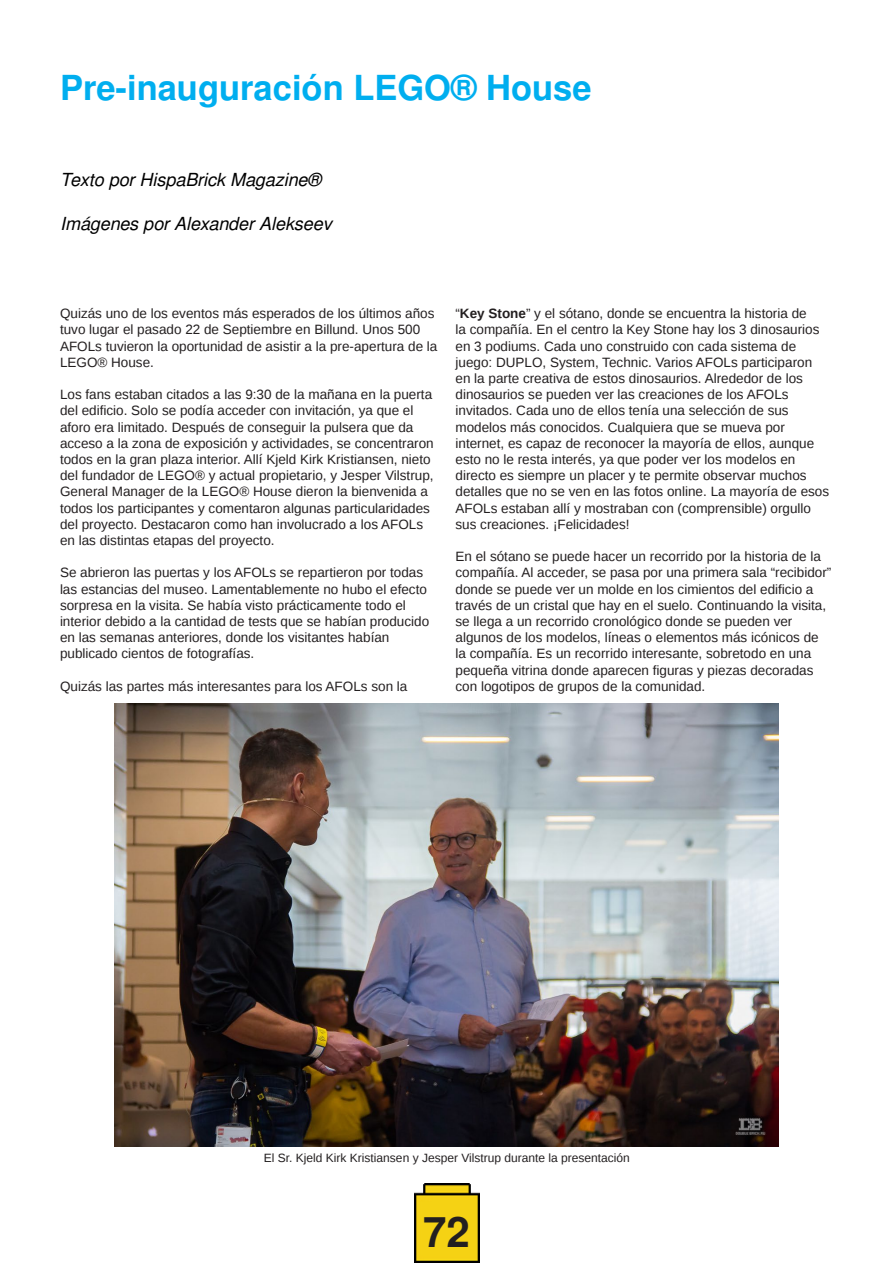
<style>
.page{position:relative;width:893px;height:1263px;background:#fff}
.page>*{position:absolute;margin:0;border:0;box-sizing:border-box;transform-origin:0 0}
.t1{font:700 42px "Free Sans";color:#231f20}
.t2{font:700 34.5px "Free Sans";color:#00aeef}
.t3{font:italic 18px "Free Sans";color:#000}
.t4{font:13.5px/16.2px "Liberation Sans";color:#231f20}
.t5{font:12px "Liberation Sans";color:#231f20}
.s1{font-weight:700}
</style>
<div class="page">
<img style="left:414px;top:1183px;width:66px;height:80px">
<img style="left:114px;top:703px;width:665px;height:443px">
<h2 class="t2" style="left:60px;top:60px;width:533px">Pre-inauguración LEGO® House</h2>
<h3 class="t3" style="left:60px;top:168px;width:262px">Texto por HispaBrick Magazine®</h3>
<h3 class="t3" style="left:60px;top:212px;width:273px">Imágenes por Alexander Alekseev</h3>
<p class="t4" style="left:60px;top:305px;width:379px">Quizás uno de los eventos más esperados de los últimos años tuvo lugar el pasado 22 de Septiembre en Billund. Unos 500<br>AFOLs tuvieron la oportunidad de asistir a la pre-apertura de la LEGO® House.</p>
<p class="t4" style="left:60px;top:386px;width:375px">Los fans estaban citados a las 9:30 de la mañana en la puerta del edificio. Solo se podía acceder con invitación, ya que el aforo era limitado. Después de conseguir la pulsera que da acceso a la zona de exposición y actividades, se concentraron todos en la gran plaza interior. Allí Kjeld Kirk Kristiansen, nieto del fundador de LEGO® y actual propietario, y Jesper Vilstrup, General Manager de la LEGO® House dieron la bienvenida a todos los participantes y comentaron algunas particularidades del proyecto. Destacaron como han involucrado a los AFOLs en las distintas etapas del proyecto.</p>
<p class="t4" style="left:60px;top:565px;width:371px">Se abrieron las puertas y los AFOLs se repartieron por todas las estancias del museo. Lamentablemente no hubo el efecto sorpresa en la visita. Se había visto prácticamente todo el interior debido a la cantidad de tests que se habían producido en las semanas anteriores, donde los visitantes habían publicado cientos de fotografías.</p>
<p class="t4" style="left:60px;top:678px;width:349px">Quizás las partes más interesantes para los AFOLs son la</p>
<p class="t4" style="left:455px;top:305px;width:375px">“<span class="s1">Key Stone</span>” y el sótano, donde se encuentra la historia de<br>la compañía. En el centro la Key Stone hay los 3 dinosaurios en 3 podiums. Cada uno construido con cada sistema de juego: DUPLO, System, Technic. Varios AFOLs participaron en la parte creativa de estos dinosaurios. Alrededor de los dinosaurios se pueden ver las creaciones de los AFOLs invitados. Cada uno de ellos tenía una selección de sus modelos más conocidos. Cualquiera que se mueva por internet, es capaz de reconocer la mayoría de ellos, aunque esto no le resta interés, ya que poder ver los modelos en directo es siempre un placer y te permite observar muchos detalles que no se ven en las fotos online. La mayoría de esos AFOLs estaban allí y mostraban con (comprensible) orgullo sus creaciones. ¡Felicidades!</p>
<p class="t4" style="left:455px;top:548px;width:377px">En el sótano se puede hacer un recorrido por la historia de la compañía. Al acceder, se pasa por una primera sala “recibidor” donde se puede ver un molde en los cimientos del edificio a través de un cristal que hay en el suelo. Continuando la visita, se llega a un recorrido cronológico donde se pueden ver algunos de los modelos, líneas o elementos más icónicos de la compañía. Es un recorrido interesante, sobretodo en una pequeña vitrina donde aparecen figuras y piezas decoradas con logotipos de grupos de la comunidad.</p>
<p class="t5" style="left:264px;top:1151px;width:367px">El Sr. Kjeld Kirk Kristiansen y Jesper Vilstrup durante la presentación</p>
<h1 class="t1" style="left:423px;top:1199px;width:48px">72</h1>
</div>
